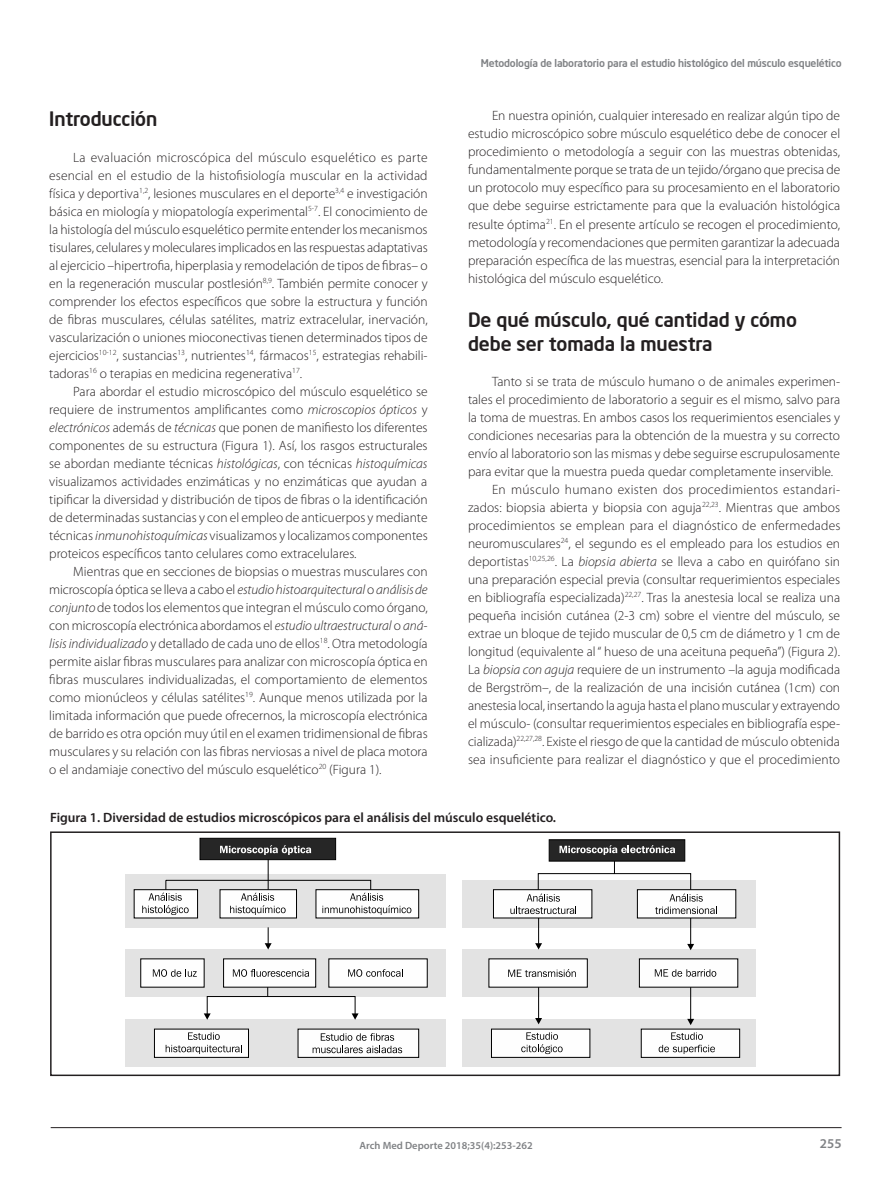
<style>
.page{position:relative;width:895px;height:1195px;background:#fff}
.page>*{position:absolute;margin:0;border:0;box-sizing:border-box;transform-origin:0 0}
.Subtítulo_1{font:500 19.5px/23.4px "Neo Sans Intel";color:#231f20}
.C__de_texto{font:300 13.5px/18px "Myriad Pro";color:#231f20;text-align:justify}
.Titol_Tabla{font:600 13.5px "Myriad Pro";color:#231f20}
.t1{font:600 13.5px "Myriad Pro";color:#808285}
.t2{font:500 10.5px "Neo Sans Intel";letter-spacing:-.01em;color:#808285}
.t3{font:600 10.5px "Myriad Pro";color:#808285}
.s1{font-style:italic}
</style>
<div class="page">
<hr style="left:51px;top:1127px;width:791px;height:1px;background:#231f20">
<div style="left:463px;top:880px;width:293px;height:47px;background:#e3e3e3"></div>
<div style="left:125px;top:873px;width:320px;height:54px;background:#e3e3e3"></div>
<hr style="left:268px;top:853px;width:1px;height:41px;background:#000">
<div style="left:125px;top:1019px;width:320px;height:47px;background:#e3e3e3"></div>
<div style="left:200px;top:837px;width:136px;height:23px;background:#262626;border:1px solid #000"></div>
<div style="left:549px;top:839px;width:136px;height:22px;background:#262626"></div>
<svg style="left:220px;top:845px;width:91px;height:9px"></svg>
<div style="left:463px;top:949px;width:293px;height:47px;background:#e3e3e3"></div>
<div style="left:463px;top:1019px;width:293px;height:47px;background:#e3e3e3"></div>
<div style="left:125px;top:949px;width:320px;height:47px;background:#e3e3e3"></div>
<div style="left:134px;top:889px;width:64px;height:29px;background:#fefefe"></div>
<div style="left:140px;top:958px;width:65px;height:29px;background:#fefefe"></div>
<div style="left:328px;top:958px;width:100px;height:29px;background:#fefefe"></div>
<div style="left:491px;top:1028px;width:99px;height:29px;background:#fefefe"></div>
<div style="left:641px;top:1028px;width:99px;height:29px;background:#fefefe"></div>
<div style="left:154px;top:1028px;width:95px;height:29px;background:#fefefe"></div>
<div style="left:298px;top:1028px;width:121px;height:29px;background:#fefefe"></div>
<div style="left:316px;top:889px;width:103px;height:29px;background:#fefefe;border:1px solid #000"></div>
<svg style="left:348px;top:969px;width:55px;height:7px"></svg>
<svg style="left:153px;top:969px;width:44px;height:7px"></svg>
<svg style="left:313px;top:1033px;width:89px;height:20px"></svg>
<svg style="left:166px;top:1032px;width:76px;height:21px"></svg>
<svg style="left:659px;top:1032px;width:56px;height:21px"></svg>
<svg style="left:521px;top:1032px;width:42px;height:21px"></svg>
<svg style="left:142px;top:879px;width:269px;height:70px"></svg>
<div style="left:207px;top:996px;width:148px;height:18px;border:1px solid #000"></div>
<svg style="left:204px;top:1013px;width:7px;height:6px"></svg>
<svg style="left:352px;top:1013px;width:7px;height:6px"></svg>
<div style="left:223px;top:958px;width:93px;height:29px;background:#fefefe;border:1px solid #000"></div>
<svg style="left:233px;top:969px;width:76px;height:27px"></svg>
<hr style="left:538px;top:913px;width:1px;height:30px;background:#000">
<svg style="left:535px;top:943px;width:7px;height:6px"></svg>
<hr style="left:690px;top:914px;width:1px;height:30px;background:#000">
<svg style="left:687px;top:943px;width:7px;height:7px"></svg>
<div style="left:493px;top:889px;width:99px;height:29px;background:#fefefe;border:1px solid #000"></div>
<div style="left:637px;top:889px;width:99px;height:29px;background:#fefefe"></div>
<svg style="left:510px;top:845px;width:207px;height:69px"></svg>
<hr style="left:538px;top:982px;width:1px;height:36px;background:#000">
<svg style="left:535px;top:1017px;width:7px;height:7px"></svg>
<hr style="left:690px;top:983px;width:1px;height:36px;background:#000">
<svg style="left:687px;top:1018px;width:7px;height:7px"></svg>
<div style="left:489px;top:958px;width:99px;height:29px;background:#fefefe"></div>
<div style="left:639px;top:958px;width:99px;height:29px;background:#fefefe"></div>
<svg style="left:655px;top:969px;width:61px;height:7px"></svg>
<svg style="left:508px;top:969px;width:68px;height:7px"></svg>
<div style="left:50px;top:831px;width:790px;height:244px;border:2px solid #231f20"></div>
<p class="Subtítulo_1" style="left:49px;top:107px;width:110px">Introducción</p>
<p class="C__de_texto" style="left:49px;top:148px;width:380px;text-indent:24px">La evaluación microscópica del músculo esquelético es parte esencial en el estudio de la histofisiología muscular en la actividad física y deportiva<sup>1,2</sup>, lesiones musculares en el deporte<sup>3,4</sup> e investigación básica en miología y miopatología experimental<sup>5-7</sup>. El conocimiento de la histología del músculo esquelético permite entender los mecanismos tisulares, celulares y moleculares implicados en las respuestas adaptativas al ejercicio –hipertrofia, hiperplasia y remodelación de tipos de fibras– o en la regeneración muscular postlesión<sup>8,9</sup>. También permite conocer y comprender los efectos específicos que sobre la estructura y función de fibras musculares, células satélites, matriz extracelular, inervación, vascularización o uniones mioconectivas tienen determinados tipos de ejercicios<sup>10-12</sup>, sustancias<sup>13</sup>, nutrientes<sup>14</sup>, fármacos<sup>15</sup>, estrategias rehabili&shy;tadoras<sup>16</sup> o terapias en medicina regenerativa<sup>17</sup>.</p>
<p class="C__de_texto" style="left:49px;top:382px;width:380px;text-indent:24px">Para abordar el estudio microscópico del músculo esquelético se requiere de instrumentos amplificantes como <span class="s1">microscopios ópticos</span> y <span class="s1">electrónicos</span> además de <span class="s1">técnicas</span> que ponen de manifiesto los diferentes componentes de su estructura (Figura 1). Así, los rasgos estructurales se abordan mediante técnicas <span class="s1">histológicas</span>, con técnicas <span class="s1">histoquímicas </span>visualizamos actividades enzimáticas y no enzimáticas que ayudan a tipificar la diversidad y distribución de tipos de fibras o la identificación de determinadas sustancias y con el empleo de anticuerpos y mediante técnicas <span class="s1">inmunohistoquímicas</span> visualizamos y localizamos componentes proteicos específicos tanto celulares como extracelulares.</p>
<p class="C__de_texto" style="left:49px;top:562px;width:380px;text-indent:24px">Mientras que en secciones de biopsias o muestras musculares con microscopía óptica se lleva a cabo el <span class="s1">estudio histoarquitectural</span> o <span class="s1">análisis de conjunto</span> de todos los elementos que integran el músculo como órgano, con microscopía electrónica abordamos el <span class="s1">estudio ultraestructural</span> o <span class="s1">aná&shy;lisis individualizado</span> y detallado de cada uno de ellos<sup>18</sup>. Otra metodología permite aislar fibras musculares para analizar con microscopía óptica en fibras musculares individualizadas, el comportamiento de elementos como mionúcleos y células satélites<sup>19</sup>. Aunque menos utilizada por la limitada información que puede ofrecernos, la microscopía electrónica de barrido es otra opción muy útil en el examen tridimensional de fibras musculares y su relación con las fibras nerviosas a nivel de placa motora o el andamiaje conectivo del músculo esquelético<sup>20</sup> (Figura 1).</p>
<p class="t2" style="left:481px;top:56px;width:362px">Metodología de laboratorio para el estudio histológico del músculo esquelético</p>
<p class="C__de_texto" style="left:468px;top:107px;width:374px;text-indent:24px">En nuestra opinión, cualquier interesado en realizar algún tipo de estudio microscópico sobre músculo esquelético debe de conocer el procedimiento o metodología a seguir con las muestras obtenidas, fundamentalmente porque se trata de un tejido/órgano que precisa de un protocolo muy específico para su procesamiento en el laboratorio que debe seguirse estrictamente para que la evaluación histológica resulte óptima<sup>21</sup>. En el presente artículo se recogen el procedimiento, metodología y recomendaciones que permiten garantizar la adecuada preparación específica de las muestras, esencial para la interpretación histológica del músculo esquelético.</p>
<p class="Subtítulo_1" style="left:468px;top:308px;width:331px">De qué músculo, qué cantidad y cómo debe ser tomada la muestra</p>
<p class="C__de_texto" style="left:468px;top:372px;width:374px;text-indent:24px">Tanto si se trata de músculo humano o de animales experimen&shy;tales el procedimiento de laboratorio a seguir es el mismo, salvo para la toma de muestras. En ambos casos los requerimientos esenciales y condiciones necesarias para la obtención de la muestra y su correcto envío al laboratorio son las mismas y debe seguirse escrupulosamente para evitar que la muestra pueda quedar completamente inservible.</p>
<p class="C__de_texto" style="left:468px;top:480px;width:374px;text-indent:24px">En músculo humano existen dos procedimientos estandari&shy;zados: biopsia abierta y biopsia con aguja<sup>22,23</sup>. Mientras que ambos procedimientos se emplean para el diagnóstico de enfermedades neuromusculares<sup>24</sup>, el segundo es el empleado para los estudios en deportistas<sup>10,25,26</sup>. La <span class="s1">biopsia abierta</span> se lleva a cabo en quirófano sin una preparación especial previa (consultar requerimientos especiales en bibliografía especializada)<sup>22,27</sup>. Tras la anestesia local se realiza una pequeña incisión cutánea (2-3 cm) sobre el vientre del músculo, se extrae un bloque de tejido muscular de 0,5 cm de diámetro y 1 cm de longitud (equivalente al “ hueso de una aceituna pequeña”) (Figura 2).<br>La <span class="s1">biopsia con aguja</span> requiere de un instrumento –la aguja modificada de Bergström–, de la realización de una incisión cutánea (1cm) con anestesia local, insertando la aguja hasta el plano muscular y extrayendo el músculo- (consultar requerimientos especiales en bibliografía espe&shy;cializada)<sup>22,27,28</sup>. Existe el riesgo de que la cantidad de músculo obtenida sea insuficiente para realizar el diagnóstico y que el procedimiento</p>
<p class="Titol_Tabla" style="left:50px;top:808px;width:508px">Figura 1. Diversidad de estudios microscópicos para el análisis del músculo esquelético.</p>
<p class="t3" style="left:360px;top:1138px;width:175px">Arch Med Deporte 2018;35(4):253-262</p>
<p class="t1" style="left:820px;top:1135px;width:23px">255</p>
</div>
